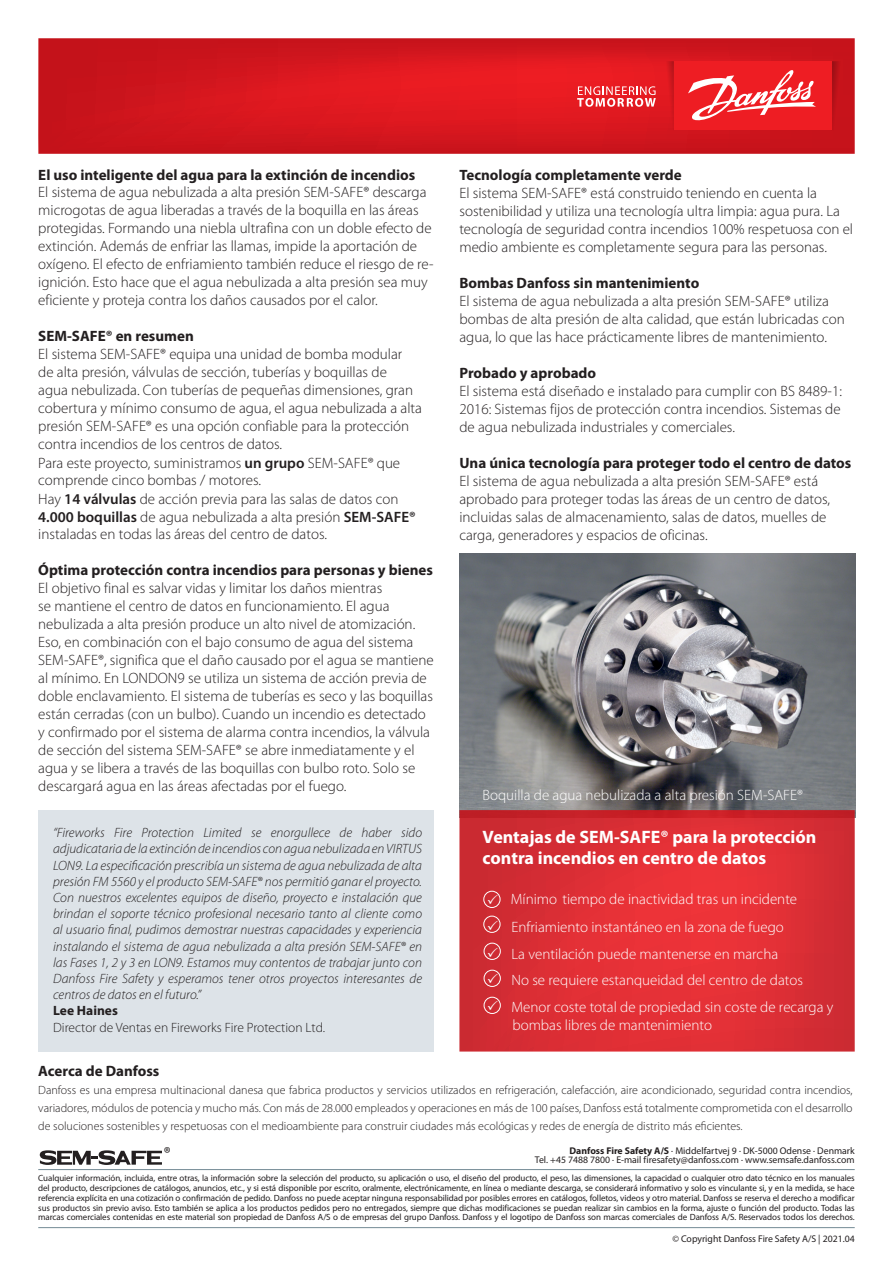
<style>
.page{position:relative;width:893px;height:1263px;background:#fff}
.page>*{position:absolute;margin:0;border:0;box-sizing:border-box;transform-origin:0 0}
.DS14-Billedtekst{font:700 18px/21px "Myriad Pro";color:#fff}
.t1{font:17.55px "Myriad Pro";color:#231f20;scale:.94 1}
.Copy{font:300 15px/18px "Myriad Pro";color:#231f20}
.DS14-Billedtekst-2{font:300 15px/26.4px "Myriad Pro";color:#fff}
.Copy-2{font:700 15px "Myriad Pro";color:#231f20}
.DS14-Billedtekst-3{font:700 15px "Myriad Pro";color:#231f20}
.DS14-Billedtekst-4{font:italic 300 13.5px/16.2px "Myriad Pro";color:#231f20;text-align:justify}
.DS14-Billedtekst-5{font:300 13.5px/16.2px "Myriad Pro";color:#231f20}
.DS14-Billedtekst-6{font:300 12px/18px "Myriad Pro";color:#231f20;text-align:justify}
.Disclaimer_Litt{font:9.75px/9.8px "Myriad Pro";color:#231f20;text-align:right}
.Disclaimer_Litt-2{font:9px/9.8px "Myriad Pro";letter-spacing:-.01em;color:#231f20;text-align:justify}
.s1{font-weight:700}
.s2{font-weight:600}
</style>
<div class="page">
<hr style="left:38px;top:1227px;width:817px;height:1px;background:#738a95">
<hr style="left:38px;top:1169px;width:817px;height:1px;background:#738a95">
<svg style="left:38px;top:38px;width:817px;height:116px;background:#d2171f"></svg>
<svg style="left:832px;top:61px;width:12px;height:69px"></svg>
<div style="left:674px;top:61px;width:158px;height:69px;background:#ee1d23"></div>
<svg style="left:577px;top:61px;width:97px;height:69px;background:#e42d33"></svg>
<svg style="left:688px;top:70px;width:128px;height:51px"></svg>
<svg style="left:40px;top:1150px;width:122px;height:15px"></svg>
<div style="left:38px;top:810px;width:396px;height:241px;background:#dde3e8"></div>
<img style="left:459px;top:554px;width:396px;height:256px">
<svg style="left:459px;top:810px;width:396px;height:241px;background:#dc2e35"></svg>
<div style="left:483px;top:891px;width:17px;height:17px;border:1px solid #fff;border-radius:50%"></div>
<div style="left:483px;top:916px;width:17px;height:17px;border:1px solid #fff;border-radius:50%"></div>
<div style="left:484px;top:943px;width:17px;height:17px;border:1px solid #fff;border-radius:50%"></div>
<div style="left:484px;top:970px;width:17px;height:17px;border:1px solid #fff;border-radius:50%"></div>
<div style="left:484px;top:997px;width:17px;height:17px;border:1px solid #fff;border-radius:50%"></div>
<svg style="left:488px;top:894px;width:10px;height:10px"></svg>
<svg style="left:488px;top:921px;width:10px;height:9px"></svg>
<svg style="left:488px;top:947px;width:10px;height:10px"></svg>
<svg style="left:488px;top:973px;width:10px;height:10px"></svg>
<svg style="left:488px;top:1000px;width:10px;height:10px"></svg>
<p class="Copy" style="left:38px;top:166px;width:397px"><span class="s1">El uso inteligente del agua para la extinción de incendios<br></span>El sistema de agua nebulizada a alta presión SEM-SAFE® descarga microgotas de agua liberadas a través de la boquilla en las áreas protegidas. Formando una niebla ultrafina con un doble efecto de extinción. Además de enfriar las llamas, impide la aportación de oxígeno. El efecto de enfriamiento también reduce el riesgo de re&shy;ignición. Esto hace que el agua nebulizada a alta presión sea muy eficiente y proteja contra los daños causados por el calor.</p>
<p class="Copy" style="left:38px;top:328px;width:385px"><span class="s1">SEM-SAFE® en resumen<br></span>El sistema SEM-SAFE® equipa una unidad de bomba modular<br>de alta presión, válvulas de sección, tuberías y boquillas de<br>agua nebulizada. Con tuberías de pequeñas dimensiones, gran cobertura y mínimo consumo de agua, el agua nebulizada a alta presión SEM-SAFE® es una opción confiable para la protección contra incendios de los centros de datos.<br>Para este proyecto, suministramos <span class="s2">un grupo</span> SEM-SAFE® que comprende cinco bombas / motores.<br>Hay <span class="s2">14 válvulas</span> de acción previa para las salas de datos con <span class="s2">4.000 boquillas</span> de agua nebulizada a alta presión <span class="s2">SEM-SAFE® </span>instaladas en todas las áreas del centro de datos.</p>
<p class="Copy" style="left:38px;top:561px;width:397px"><span class="s1">Óptima protección contra incendios para personas y bienes </span>El objetivo final es salvar vidas y limitar los daños mientras<br>se mantiene el centro de datos en funcionamiento. El agua nebulizada a alta presión produce un alto nivel de atomización.<br>Eso, en combinación con el bajo consumo de agua del sistema SEM-SAFE®, significa que el daño causado por el agua se mantiene al mínimo. En LONDON9 se utiliza un sistema de acción previa de doble enclavamiento. El sistema de tuberías es seco y las boquillas están cerradas (con un bulbo). Cuando un incendio es detectado y confirmado por el sistema de alarma contra incendios, la válvula de sección del sistema SEM-SAFE® se abre inmediatamente y el agua y se libera a través de las boquillas con bulbo roto. Solo se descargará agua en las áreas afectadas por el fuego.</p>
<p class="Copy-2" style="left:459px;top:165px;width:224px">Tecnología completamente verde</p>
<p class="Copy" style="left:459px;top:184px;width:395px">El sistema SEM-SAFE® está construido teniendo en cuenta la sostenibilidad y utiliza una tecnología ultra limpia: agua pura. La tecnología de seguridad contra incendios 100% respetuosa con el medio ambiente es completamente segura para las personas.</p>
<p class="Copy-2" style="left:459px;top:273px;width:241px">Bombas Danfoss sin mantenimiento</p>
<p class="Copy" style="left:459px;top:292px;width:387px">El sistema de agua nebulizada a alta presión SEM-SAFE® utiliza bombas de alta presión de alta calidad, que están lubricadas con agua, lo que las hace prácticamente libres de mantenimiento.</p>
<p class="Copy-2" style="left:459px;top:363px;width:138px">Probado y aprobado</p>
<p class="Copy" style="left:459px;top:382px;width:384px;text-align:justify">El sistema está diseñado e instalado para cumplir con BS 8489-1:<br>2016: Sistemas fijos de protección contra incendios. Sistemas de de agua nebulizada industriales y comerciales.</p>
<p class="Copy-2" style="left:459px;top:453px;width:394px">Una única tecnología para proteger todo el centro de datos</p>
<p class="Copy" style="left:459px;top:472px;width:372px">El sistema de agua nebulizada a alta presión SEM-SAFE® está aprobado para proteger todas las áreas de un centro de datos, incluidas salas de almacenamiento, salas de datos, muelles de carga, generadores y espacios de oficinas.</p>
<p class="DS14-Billedtekst-2" style="left:483px;top:782px;width:322px">Boquilla de agua nebulizada a alta presión SEM-SAFE®</p>
<p class="DS14-Billedtekst-4" style="left:53px;top:825px;width:370px">“Fireworks Fire Protection Limited se enorgullece de haber sido adjudicataria de la extinción de incendios con agua nebulizada en VIRTUS LON9. La especificación prescribía un sistema de agua nebulizada de alta presión FM 5560 y el producto SEM-SAFE® nos permitió ganar el proyecto.<br>Con nuestros excelentes equipos de diseño, proyecto e instalación que brindan el soporte técnico profesional necesario tanto al cliente como al usuario final, pudimos demostrar nuestras capacidades y experiencia instalando el sistema de agua nebulizada a alta presión SEM-SAFE® en las Fases 1, 2 y 3 en LON9. Estamos muy contentos de trabajar junto con Danfoss Fire Safety y esperamos tener otros proyectos interesantes de centros de datos en el futuro.”</p>
<p class="DS14-Billedtekst-5" style="left:53px;top:1003px;width:274px"><span class="s1">Lee Haines<br></span>Director de Ventas en Fireworks Fire Protection Ltd.</p>
<p class="DS14-Billedtekst-3" style="left:38px;top:1061px;width:123px">Acerca de Danfoss</p>
<p class="DS14-Billedtekst-6" style="left:38px;top:1081px;width:816px">Danfoss es una empresa multinacional danesa que fabrica productos y servicios utilizados en refrigeración, calefacción, aire acondicionado, seguridad contra incendios, variadores, módulos de potencia y mucho más. Con más de 28.000 empleados y operaciones en más de 100 países, Danfoss está totalmente comprometida con el desarrollo de soluciones sostenibles y respetuosas con el medioambiente para construir ciudades más ecológicas y redes de energía de distrito más eficientes.</p>
<p class="DS14-Billedtekst" style="left:483px;top:826px;width:335px">Ventajas de SEM-SAFE® para la protección contra incendios en centro de datos</p>
<p class="DS14-Billedtekst-2" style="left:511px;top:885px;width:288px;line-height:28.7px">Mínimo tiempo de inactividad tras un incidente<br>Enfriamiento instantáneo en la zona de fuego</p>
<p class="DS14-Billedtekst-2" style="left:511px;top:941px;width:323px">La ventilación puede mantenerse en marcha<br>No se requiere estanqueidad del centro de datos<br>Menor coste total de propiedad sin coste de recarga y</p>
<p class="DS14-Billedtekst-2" style="left:512px;top:1012px;width:201px">bombas libres de mantenimiento</p>
<p class="t1" style="left:164px;top:1142px;width:9px">®</p>
<p class="Disclaimer_Litt" style="left:535px;top:1145px;width:321px"><span class="s1">Danfoss Fire Safety A/S</span> · Middelfartvej 9 · DK-5000 Odense · Denmark<br>Tel. +45 7488 7800 · E-mail firesafety@danfoss.com · www.semsafe.danfoss.com</p>
<p class="Disclaimer_Litt-2" style="left:38px;top:1173px;width:818px">Cualquier información, incluida, entre otras, la información sobre la selección del producto, su aplicación o uso, el diseño del producto, el peso, las dimensiones, la capacidad o cualquier otro dato técnico en los manuales del producto, descripciones de catálogos, anuncios, etc., y si está disponible por escrito, oralmente, electrónicamente, en línea o mediante descarga, se considerará informativo y solo es vinculante si, y en la medida, se hace referencia explícita en una cotización o confirmación de pedido. Danfoss no puede aceptar ninguna responsabilidad por posibles errores en catálogos, folletos, videos y otro material. Danfoss se reserva el derecho a modificar sus productos sin previo aviso. Esto también se aplica a los productos pedidos pero no entregados, siempre que dichas modificaciones se puedan realizar sin cambios en la forma, ajuste o función del producto. Todas las marcas comerciales contenidas en este material son propiedad de Danfoss A/S o de empresas del grupo Danfoss. Danfoss y el logotipo de Danfoss son marcas comerciales de Danfoss A/S. Reservados todos los derechos.</p>
<p class="Disclaimer_Litt" style="left:672px;top:1233px;width:184px">© Copyright Danfoss Fire Safety A/S | 2021.04</p>
</div>
